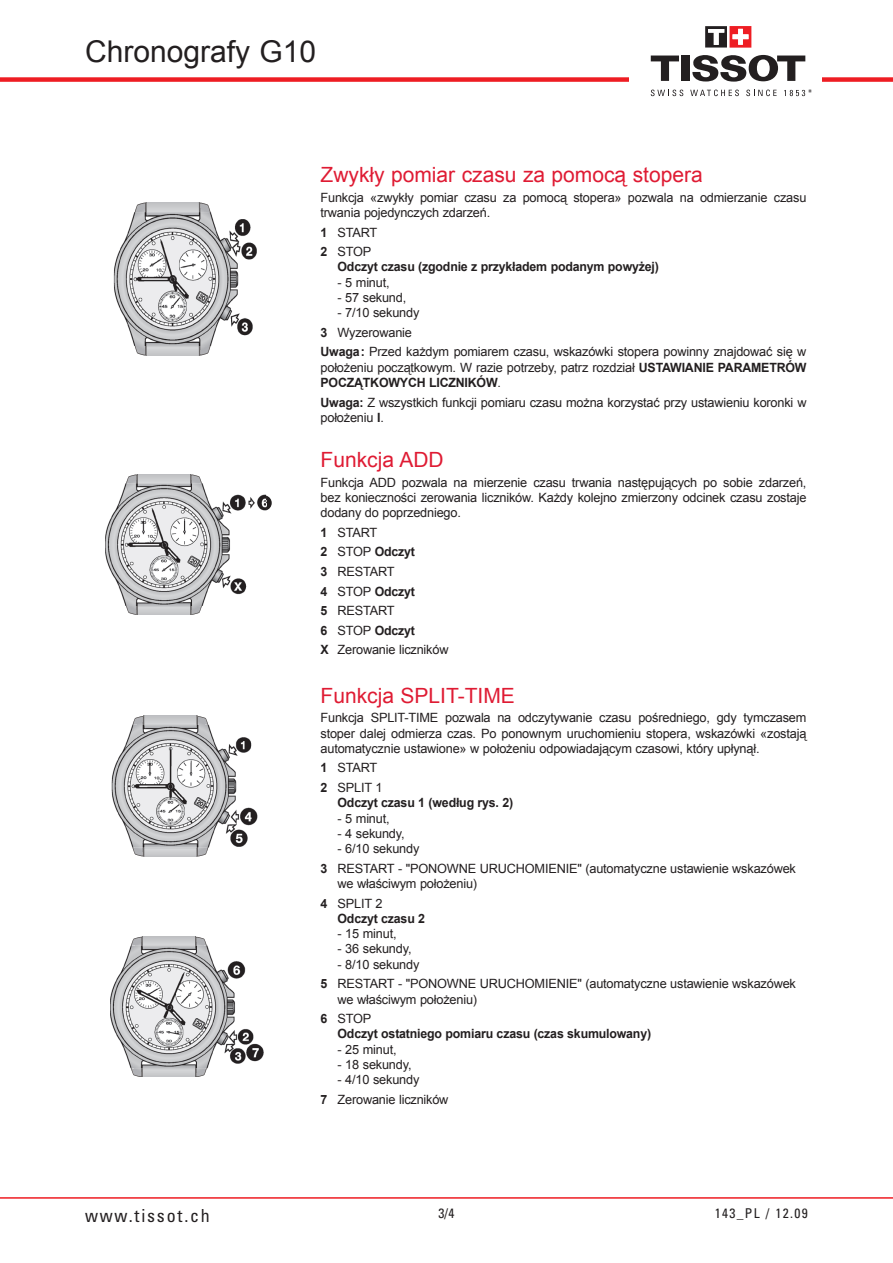
<style>
.page{position:relative;width:893px;height:1263px;background:#fff}
.page>*{position:absolute;margin:0;border:0;box-sizing:border-box;transform-origin:0 0}
.t1{font:30px "Arial";color:#231f20}
.t2{font:21px "Arial";color:#df1b33}
.t3{font:condensed 18px "Univers";letter-spacing:.1em;color:#231f20}
.t4{font:condensed 13.5px "Univers";letter-spacing:.1em;color:#231f20}
.t5{font:12.75px/19.5px "Arial";letter-spacing:-.015em;color:#231f20}
.t6{font:700 12.75px "Arial";letter-spacing:-.015em;color:#231f20}
.t7{font:condensed 9px "Univers";color:#231f20}
.s1{font-weight:700}
</style>
<div class="page">
<div style="left:0;top:77px;width:893px;height:5px;background:#ee1d23"></div>
<div style="left:629px;top:13px;width:192px;height:110px;background:#fff"></div>
<svg style="left:651px;top:90px;width:32px;height:6px"></svg>
<svg style="left:690px;top:90px;width:49px;height:6px"></svg>
<svg style="left:746px;top:90px;width:31px;height:6px"></svg>
<svg style="left:784px;top:90px;width:21px;height:6px"></svg>
<svg style="left:651px;top:56px;width:28px;height:25px"></svg>
<div style="left:681px;top:56px;width:9px;height:25px;background:#231f20"></div>
<svg style="left:692px;top:54px;width:113px;height:28px"></svg>
<svg style="left:705px;top:26px;width:46px;height:22px"></svg>
<hr style="left:0;top:1197px;width:893px;height:2px;background:#ee1d23">
<img style="left:114px;top:212px;width:143px;height:134px">
<svg style="left:142px;top:202px;width:69px;height:154px"></svg>
<img style="left:135px;top:203px;width:75px;height:152px">
<img style="left:105px;top:483px;width:161px;height:123px">
<svg style="left:132px;top:474px;width:70px;height:141px"></svg>
<img style="left:126px;top:475px;width:75px;height:139px">
<svg style="left:266px;top:496px;width:6px;height:14px"></svg>
<img style="left:112px;top:725px;width:146px;height:123px">
<svg style="left:132px;top:715px;width:68px;height:142px"></svg>
<img style="left:133px;top:716px;width:75px;height:140px">
<img style="left:110px;top:945px;width:154px;height:123px">
<svg style="left:140px;top:936px;width:67px;height:135px"></svg>
<img style="left:131px;top:937px;width:75px;height:140px">
<h1 class="t1" style="left:85px;top:32px;width:232px">Chronografy G10</h1>
<p class="t7" style="left:808px;top:87px;width:5px">*</p>
<h2 class="t2" style="left:321px;top:161px;width:384px">Zwykły pomiar czasu za pomocą stopera</h2>
<p class="t5" style="left:321px;top:190px;width:487px;line-height:15.3px">Funkcja «zwykły pomiar czasu za pomocą stopera» pozwala na odmierzanie czasu trwania pojedynczych zdarzeń.</p>
<p class="t5" style="left:321px;top:222px;width:58px"><span class="s1">1</span> START<br><span class="s1">2</span> STOP</p>
<p class="t6" style="left:338px;top:259px;width:323px">Odczyt czasu (zgodnie z przykładem podanym powyżej)</p>
<p class="t5" style="left:338px;top:273px;width:54px">- 5 minut,</p>
<p class="t5" style="left:338px;top:288px;width:70px">- 57 sekund,</p>
<p class="t5" style="left:321px;top:303px;width:487px;text-indent:17px">- 7/10 sekundy<br><span class="s1">3</span> Wyzerowanie<br><span class="s1">Uwaga:</span> Przed każdym pomiarem czasu, wskazówki stopera powinny znajdować się w</p>
<p class="t5" style="left:321px;top:360px;width:487px;line-height:15.3px">położeniu początkowym. W razie potrzeby, patrz rozdział <span class="s1">USTAWIANIE PARAMETRÓW<br>POCZĄTKOWYCH LICZNIKÓW</span>.</p>
<p class="t5" style="left:321px;top:395px;width:487px;line-height:15.3px"><span class="s1">Uwaga:</span> Z wszystkich funkcji pomiaru czasu można korzystać przy ustawieniu koronki w położeniu <span class="s1">I</span>.</p>
<h2 class="t2" style="left:321px;top:446px;width:125px">Funkcja ADD</h2>
<p class="t5" style="left:321px;top:475px;width:487px;line-height:15.3px;text-align:justify">Funkcja ADD pozwala na mierzenie czasu trwania następujących po sobie zdarzeń, bez konieczności zerowania liczników. Każdy kolejno zmierzony odcinek czasu zostaje dodany do poprzedniego.</p>
<p class="t5" style="left:321px;top:523px;width:129px"><span class="s1">1</span> START<br><span class="s1">2</span> STOP <span class="s1">Odczyt<br>3</span> RESTART<br><span class="s1">4</span> STOP <span class="s1">Odczyt<br>5</span> RESTART<br><span class="s1">6</span> STOP <span class="s1">Odczyt<br>X</span> Zerowanie liczników</p>
<h2 class="t2" style="left:321px;top:681px;width:196px">Funkcja SPLIT-TIME</h2>
<p class="t5" style="left:321px;top:710px;width:487px;line-height:15.3px;text-align:justify">Funkcja SPLIT-TIME pozwala na odczytywanie czasu pośredniego, gdy tymczasem stoper dalej odmierza czas. Po ponownym uruchomieniu stopera, wskazówki «zostają automatycznie ustawione» w położeniu odpowiadającym czasowi, który upłynął.</p>
<p class="t5" style="left:321px;top:758px;width:64px"><span class="s1">1</span> START<br><span class="s1">2</span> SPLIT 1</p>
<p class="t6" style="left:338px;top:794px;width:177px">Odczyt czasu 1 (według rys. 2)</p>
<p class="t5" style="left:338px;top:808px;width:54px">- 5 minut,</p>
<p class="t5" style="left:338px;top:824px;width:69px">- 4 sekundy,</p>
<p class="t5" style="left:321px;top:839px;width:477px;text-indent:17px">- 6/10 sekundy<br><span class="s1">3</span> RESTART - "PONOWNE URUCHOMIENIE" (automatyczne ustawienie wskazówek</p>
<p class="t5" style="left:321px;top:874px;width:158px;text-indent:17px">we właściwym położeniu)<br><span class="s1">4</span> SPLIT 2</p>
<p class="t6" style="left:338px;top:910px;width:89px">Odczyt czasu 2</p>
<p class="t5" style="left:338px;top:924px;width:61px">- 15 minut,</p>
<p class="t5" style="left:338px;top:939px;width:76px">- 36 sekundy,</p>
<p class="t5" style="left:321px;top:955px;width:477px;text-indent:17px">- 8/10 sekundy<br><span class="s1">5</span> RESTART - "PONOWNE URUCHOMIENIE" (automatyczne ustawienie wskazówek</p>
<p class="t5" style="left:321px;top:989px;width:158px;text-indent:17px">we właściwym położeniu)<br><span class="s1">6</span> STOP</p>
<p class="t6" style="left:338px;top:1025px;width:315px">Odczyt ostatniego pomiaru czasu (czas skumulowany)</p>
<p class="t5" style="left:338px;top:1040px;width:61px">- 25 minut,</p>
<p class="t5" style="left:338px;top:1055px;width:76px">- 18 sekundy,</p>
<p class="t5" style="left:321px;top:1070px;width:129px;text-indent:17px">- 4/10 sekundy<br><span class="s1">7</span> Zerowanie liczników</p>
<h3 class="t3" style="left:85px;top:1204px;width:126px">www.tissot.ch</h3>
<p class="t4" style="left:439px;top:1205px;width:17px">3/4</p>
<p class="t4" style="left:715px;top:1205px;width:95px">143_PL / 12.09</p>
</div>
